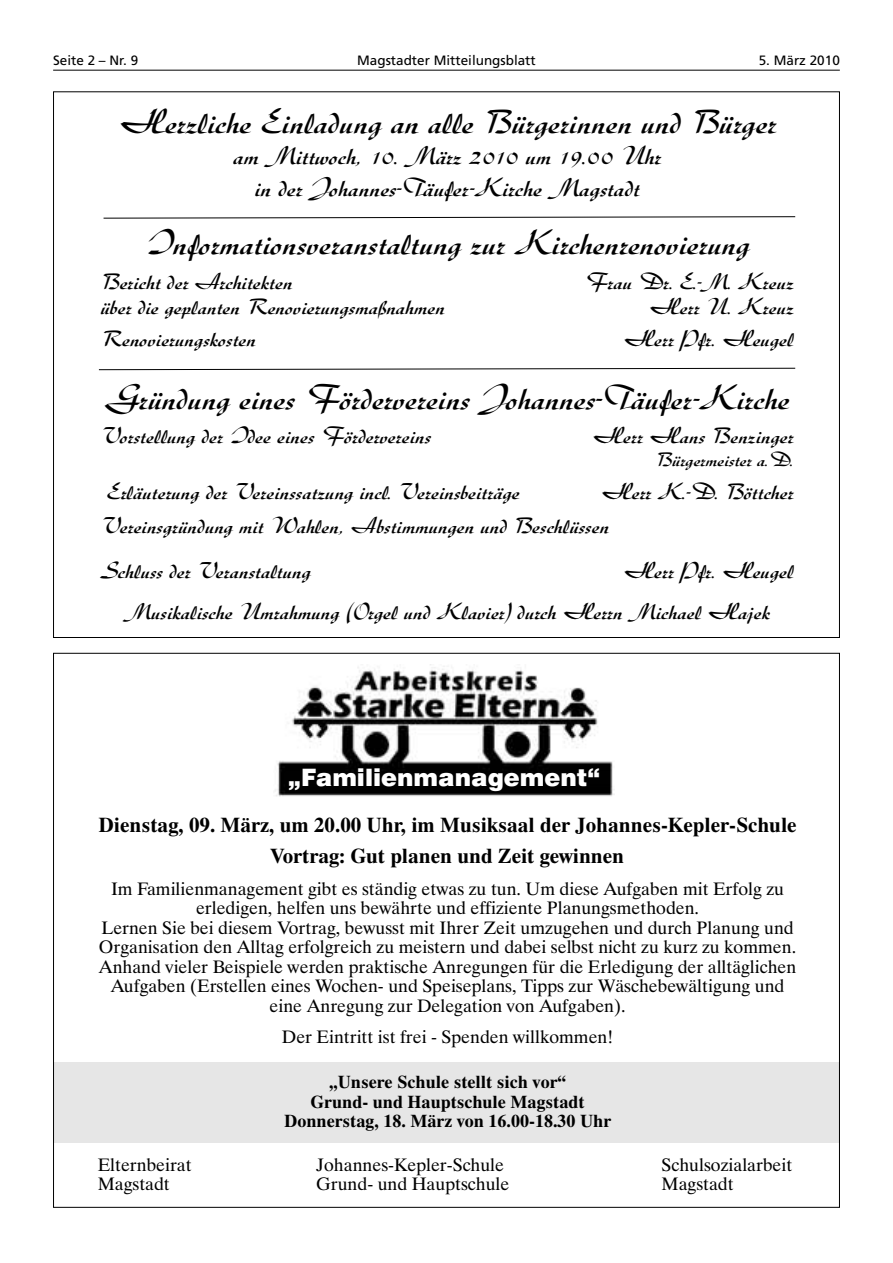
<style>
.page{position:relative;width:893px;height:1263px;background:#fff}
.page>*{position:absolute;margin:0;border:0;box-sizing:border-box;transform-origin:0 0}
.t1{font:500 36px "Diskus D";color:#000}
.t2{font:500 27px/31.5px "Diskus D";color:#000;text-align:center}
.t3{font:500 24px/34.5px "Diskus D";color:#000}
.t4{font:900 24px "Swiss 721 BT";color:#fff}
.t5{font:700 21px/31.5px "Dutch 801 BT";color:#000;text-align:center}
.t6{font:500 21px "Diskus D";color:#000}
.t7{font:18px/19.5px "Dutch 801 BT";color:#000;text-align:center}
.t8{font:700 18px/19.5px "Dutch 801 BT";color:#000;text-align:center}
.t9{font:13.5px "Frutiger";color:#000}
</style>
<div class="page">
<div style="left:53px;top:1062px;width:787px;height:80px;background:#e6e6e6"></div>
<hr style="left:53px;top:70px;width:787px;height:1px;background:#000">
<svg style="left:98px;top:216px;width:698px;height:154px"></svg>
<img style="left:275px;top:666px;width:339px;height:131px">
<p class="t9" style="left:53px;top:55px;width:87px">Seite 2 – Nr. 9</p>
<p class="t9" style="left:357px;top:55px;width:180px">Magstadter Mitteilungsblatt</p>
<p class="t9" style="left:759px;top:55px;width:83px">5. März 2010</p>
<h1 class="t1" style="left:118px;top:99px;width:659px">Herzliche Einladung an alle Bürgerinnen und Bürger</h1>
<h2 class="t2" style="left:233px;top:139px;width:429px">am Mittwoch, 10. März 2010 um 19.00 Uhr in der Johannes-Täufer-Kirche Magstadt</h2>
<h1 class="t1" style="left:144px;top:221px;width:606px">Informationsveranstaltung zur Kirchenrenovierung</h1>
<h3 class="t3" style="left:100px;top:263px;width:193px">Bericht der Architekten</h3>
<h3 class="t3" style="left:583px;top:263px;width:211px">Frau Dr. E.-M. Kreuz</h3>
<h3 class="t3" style="left:100px;top:289px;width:346px">über die geplanten Renovierungsmaßnahmen</h3>
<h3 class="t3" style="left:648px;top:289px;width:146px">Herr U. Kreuz</h3>
<h3 class="t3" style="left:100px;top:320px;width:157px">Renovierungskosten</h3>
<h3 class="t3" style="left:623px;top:320px;width:172px">Herr Pfr. Heugel</h3>
<h1 class="t1" style="left:104px;top:375px;width:686px">Gründung eines Fördervereins Johannes-Täufer-Kirche</h1>
<h3 class="t3" style="left:100px;top:418px;width:332px">Vorstellung der Idee eines Fördervereins</h3>
<h3 class="t3" style="left:591px;top:418px;width:203px">Herr Hans Benzinger</h3>
<p class="t6" style="left:655px;top:446px;width:140px">Bürgermeister a.D.</p>
<h3 class="t3" style="left:106px;top:473px;width:415px">Erläuterung der Vereinssatzung incl. Vereinsbeiträge</h3>
<h3 class="t3" style="left:100px;top:473px;width:695px;text-indent:500px">Herr K.-D. Böttcher<br>Vereinsgründung mit Wahlen, Abstimmungen und Beschlüssen</h3>
<h3 class="t3" style="left:100px;top:553px;width:212px">Schluss der Veranstaltung</h3>
<h3 class="t3" style="left:124px;top:550px;width:671px;line-height:40.5px;text-indent:499px">Herr Pfr. Heugel<br>Musikalische Umrahmung (Orgel und Klavier) durch Herrn Michael Hajek</h3>
<h3 class="t4" style="left:288px;top:769px;width:314px">„Familienmanagement“</h3>
<p class="t5" style="left:98px;top:811px;width:700px">Dienstag, 09. März, um 20.00 Uhr, im Musiksaal der Johannes-Kepler-Schule<br>Vortrag: Gut planen und Zeit gewinnen</p>
<p class="t7" style="left:99px;top:880px;width:699px">Im Familienmanagement gibt es ständig etwas zu tun. Um diese Aufgaben mit Erfolg zu erledigen, helfen uns bewährte und effiziente Planungsmethoden.<br>Lernen Sie bei diesem Vortrag, bewusst mit Ihrer Zeit umzugehen und durch Planung und Organisation den Alltag erfolgreich zu meistern und dabei selbst nicht zu kurz zu kommen.<br>Anhand vieler Beispiele werden praktische Anregungen für die Erledigung der alltäglichen Aufgaben (Erstellen eines Wochen- und Speiseplans, Tipps zur Wäschebewältigung und eine Anregung zur Delegation von Aufgaben).</p>
<p class="t7" style="left:282px;top:1029px;width:333px">Der Eintritt ist frei - Spenden willkommen!</p>
<p class="t8" style="left:284px;top:1074px;width:328px">„Unsere Schule stellt sich vor“<br>Grund- und Hauptschule Magstadt<br>Donnerstag, 18. März von 16.00-18.30 Uhr</p>
<p class="t7" style="left:98px;top:1156px;width:95px">Elternbeirat</p>
<p class="t7" style="left:316px;top:1156px;width:189px">Johannes-Kepler-Schule</p>
<p class="t7" style="left:662px;top:1156px;width:132px">Schulsozialarbeit</p>
<p class="t7" style="left:98px;top:1176px;width:74px">Magstadt</p>
<p class="t7" style="left:316px;top:1176px;width:195px">Grund- und Hauptschule</p>
<p class="t7" style="left:662px;top:1176px;width:74px">Magstadt</p>
</div>
